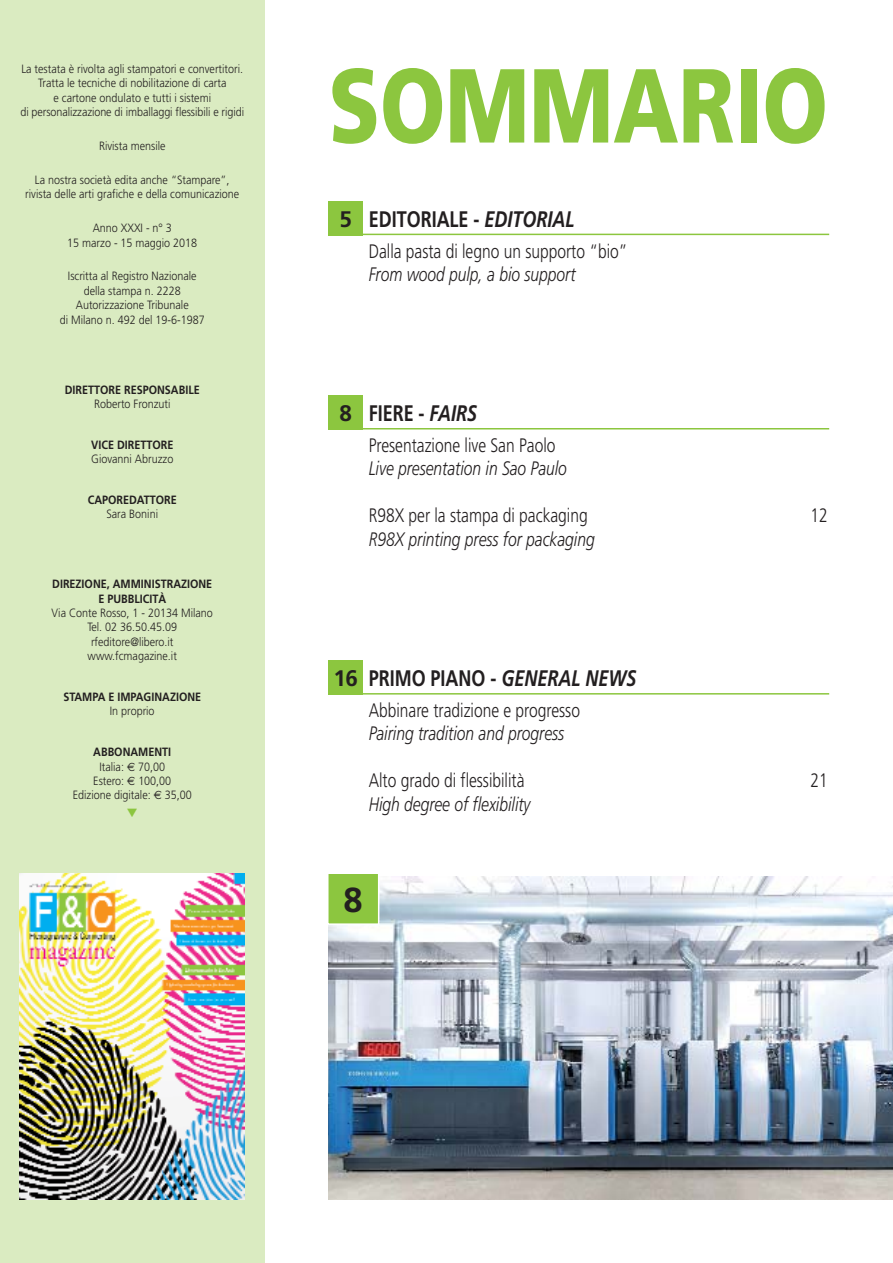
<style>
.page{position:relative;width:893px;height:1263px;background:#fff}
.page>*{position:absolute;margin:0;border:0;box-sizing:border-box;transform-origin:0 0}
.t1{font:900 105px "Frutiger";color:#8cc63f;scale:.8 1}
.t2{font:700 34.65px "Frutiger";color:#231f20}
.t3{font:700 22.5px "Frutiger";color:#231f20;scale:.8 1}
.t4{font:700 22.5px "Frutiger";color:#231f20}
.t5{font:300 19.5px "Frutiger";color:#231f20;scale:.8 1}
.t6{font:italic 300 19.5px "Frutiger";color:#231f20;scale:.8 1}
.t7{font:300 12px/14.4px "Frutiger";color:#231f20;text-align:center;scale:.9 1}
.t8{font:700 12px/14.4px "Frutiger";color:#231f20;text-align:center;scale:.9 1}
.s1{font-weight:700}
.s2{font-family:"Euro Sans";font-weight:400}
.s3{font-style:italic}
</style>
<div class="page">
<div style="left:0;top:0;width:265px;height:1263px;background:#daebc1"></div>
<div style="left:329px;top:201px;width:34px;height:34px;background:#8cc63f"></div>
<hr style="left:362px;top:234px;width:467px;height:1px;background:#8cc63f">
<div style="left:329px;top:395px;width:34px;height:34px;background:#8cc63f"></div>
<hr style="left:362px;top:428px;width:467px;height:1px;background:#8cc63f">
<img style="left:329px;top:876px;width:564px;height:323px">
<img style="left:20px;top:874px;width:225px;height:325px">
<div style="left:328px;top:874px;width:50px;height:49px;background:#8cc63f"></div>
<div style="left:327px;top:872px;width:52px;height:53px;border:2px solid #fff"></div>
<div style="left:329px;top:660px;width:34px;height:34px;background:#8cc63f"></div>
<hr style="left:362px;top:693px;width:467px;height:1px;background:#8cc63f">
<p class="t7" style="left:20px;top:62px;width:250px">La testata è rivolta agli stampatori e convertitori.<br>Tratta le tecniche di nobilitazione di carta<br>e cartone ondulato e tutti i sistemi<br>di personalizzazione di imballaggi flessibili e rigidi</p>
<p class="t7" style="left:99px;top:139px;width:75px">Rivista mensile</p>
<p class="t7" style="left:25px;top:173px;width:239px">La nostra società edita anche “Stampare”, rivista delle arti grafiche e della comunicazione</p>
<p class="t7" style="left:67px;top:222px;width:146px">Anno XXXI - n° 3<br>15 marzo - 15 maggio 2018</p>
<p class="t7" style="left:60px;top:270px;width:163px">Iscritta al Registro Nazionale della stampa n. 2228<br>Autorizzazione Tribunale<br>di Milano n. 492 del 19-6-1987</p>
<p class="t8" style="left:65px;top:383px;width:151px">DIRETTORE RESPONSABILE</p>
<p class="t7" style="left:94px;top:397px;width:86px">Roberto Fronzuti</p>
<p class="t8" style="left:91px;top:438px;width:93px">VICE DIRETTORE</p>
<p class="t7" style="left:91px;top:453px;width:93px">Giovanni Abruzzo</p>
<p class="t8" style="left:88px;top:494px;width:100px">CAPOREDATTORE</p>
<p class="t7" style="left:107px;top:508px;width:59px">Sara Bonini</p>
<p class="t8" style="left:52px;top:578px;width:179px">DIREZIONE, AMMINISTRAZIONE<br>E PUBBLICITÀ</p>
<p class="t7" style="left:52px;top:607px;width:181px">Via Conte Rosso, 1 - 20134 Milano<br>Tel. 02 36.50.45.09 rfeditore@libero.it www.fcmagazine.it</p>
<p class="t8" style="left:63px;top:691px;width:155px">STAMPA E IMPAGINAZIONE</p>
<p class="t7" style="left:110px;top:705px;width:51px">In proprio</p>
<p class="t7" style="left:73px;top:746px;width:134px"><span class="s1">ABBONAMENTI<br></span>Italia: <span class="s2">€</span> 70,00<br>Estero: <span class="s2">€</span> 100,00<br>Edizione digitale: <span class="s2">€</span> 35,00</p>
<h1 class="t1" style="left:329px;top:64px;width:625px">SOMMARIO</h1>
<h3 class="t4" style="left:339px;top:210px;width:236px">5 EDITORIALE - <span class="s3">EDITORIAL</span></h3>
<h3 class="t5" style="left:369px;top:243px;width:325px">Dalla pasta di legno un supporto “bio”</h3>
<h3 class="t6" style="left:369px;top:266px;width:260px">From wood pulp, a bio support</h3>
<h3 class="t4" style="left:339px;top:404px;width:14px">8</h3>
<h3 class="t3" style="left:369px;top:404px;width:137px">FIERE - <span class="s3">FAIRS</span></h3>
<h3 class="t5" style="left:369px;top:437px;width:235px">Presentazione live San Paolo</h3>
<h3 class="t6" style="left:369px;top:461px;width:249px">Live presentation in Sao Paulo</h3>
<h3 class="t5" style="left:369px;top:507px;width:275px">R98X per la stampa di packaging</h3>
<h3 class="t5" style="left:811px;top:507px;width:23px">12</h3>
<h3 class="t6" style="left:369px;top:531px;width:284px">R98X printing press for packaging</h3>
<h3 class="t4" style="left:333px;top:669px;width:26px">16</h3>
<h3 class="t3" style="left:369px;top:669px;width:336px">PRIMO PIANO - <span class="s3">GENERAL NEWS</span></h3>
<h3 class="t5" style="left:369px;top:702px;width:266px">Abbinare tradizione e progresso</h3>
<h3 class="t6" style="left:369px;top:726px;width:246px">Pairing tradition and progress</h3>
<h3 class="t5" style="left:369px;top:773px;width:196px">Alto grado di flessibilità</h3>
<h3 class="t5" style="left:811px;top:773px;width:23px">21</h3>
<h3 class="t6" style="left:369px;top:796px;width:204px">High degree of flexibility</h3>
<h2 class="t2" style="left:344px;top:886px;width:21px">8</h2>
</div>
